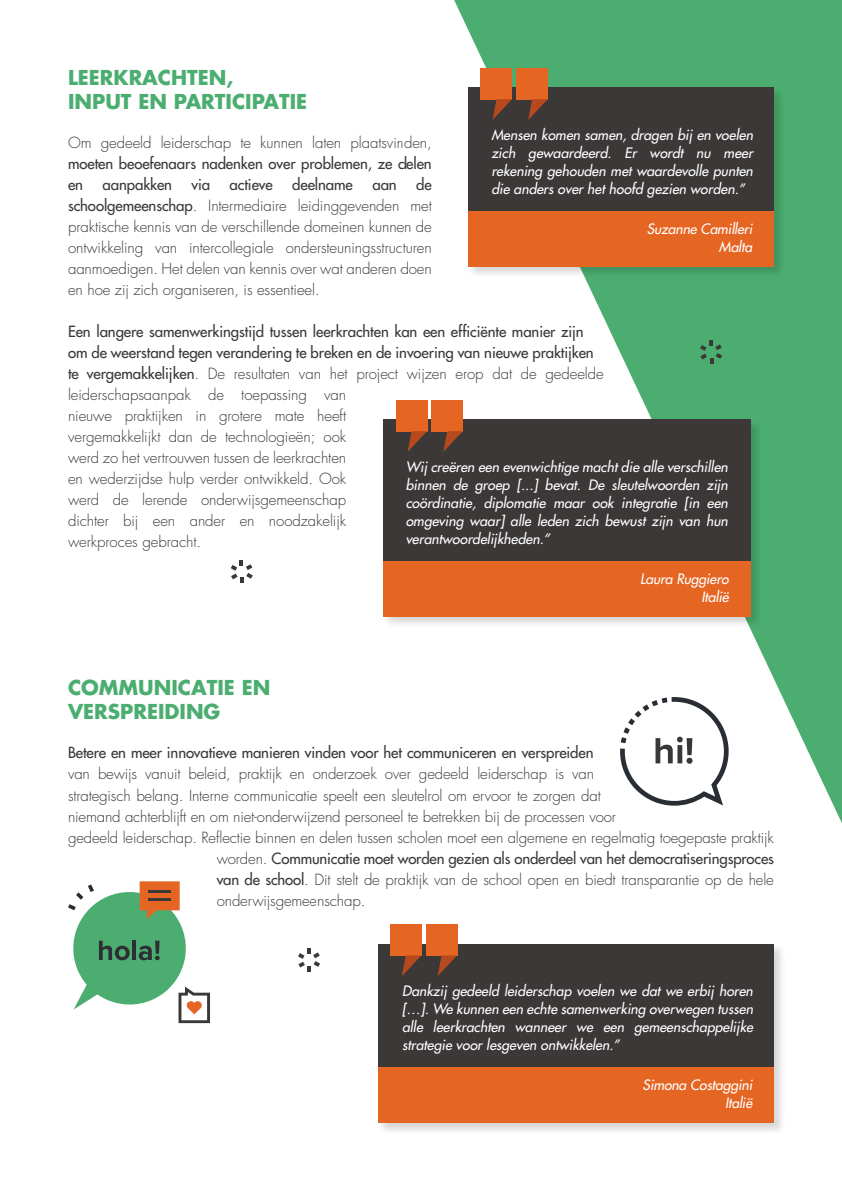
<style>
.page{position:relative;width:842px;height:1191px;background:#fff}
.page>*{position:absolute;margin:0;border:0;box-sizing:border-box;transform-origin:0 0}
.t1{font:700 20px/24px "Futura X";color:#4bae70}
.t2{font:300 15px/21px "Futura X";letter-spacing:-.005em;color:#3b3837;text-align:justify}
.t3{font:500 15px/21px "Futura X";letter-spacing:-.01em;color:#3b3837}
.t4{font:italic 500 14px/18px "Futura X";color:#fff;text-align:justify}
.s1{font-weight:500}
.s2{font-weight:300}
</style>
<div class="page">
<svg style="left:454px;top:0;width:388px;height:823px"></svg>
<svg style="left:620px;top:697px;width:109px;height:108px"></svg>
<svg style="left:298px;top:948px;width:13px;height:23px"></svg>
<svg style="left:700px;top:344px;width:22px;height:9px"></svg>
<svg style="left:231px;top:560px;width:22px;height:23px"></svg>
<svg style="left:68px;top:881px;width:142px;height:142px"></svg>
<img style="left:383px;top:353px;width:445px;height:340px">
<div style="left:383px;top:420px;width:368px;height:144px;background:#3b3837"></div>
<div style="left:383px;top:561px;width:368px;height:55px;background:#e56523"></div>
<div style="left:396px;top:400px;width:31px;height:31px;background:#e56523"></div>
<svg style="left:408px;top:431px;width:19px;height:21px"></svg>
<div style="left:432px;top:400px;width:31px;height:31px;background:#e56523"></div>
<svg style="left:443px;top:431px;width:20px;height:21px"></svg>
<img style="left:454px;top:21px;width:388px;height:323px">
<div style="left:469px;top:88px;width:305px;height:126px;background:#3b3837"></div>
<div style="left:469px;top:212px;width:305px;height:55px;background:#e56523"></div>
<div style="left:481px;top:68px;width:31px;height:31px;background:#e56523"></div>
<svg style="left:492px;top:99px;width:20px;height:21px"></svg>
<div style="left:517px;top:68px;width:31px;height:31px;background:#e56523"></div>
<svg style="left:528px;top:99px;width:20px;height:21px"></svg>
<img style="left:313px;top:924px;width:469px;height:207px">
<div style="left:378px;top:944px;width:396px;height:126px;background:#3b3837"></div>
<div style="left:378px;top:1067px;width:396px;height:55px;background:#e56523"></div>
<div style="left:390px;top:924px;width:31px;height:31px;background:#e56523"></div>
<svg style="left:402px;top:955px;width:19px;height:21px"></svg>
<div style="left:426px;top:924px;width:31px;height:31px;background:#e56523"></div>
<svg style="left:438px;top:955px;width:19px;height:21px"></svg>
<h1 class="t1" style="left:68px;top:65px;width:241px">LEERKRACHTEN,<br>INPUT EN PARTICIPATIE</h1>
<p class="t2" style="left:68px;top:133px;width:365px">Om gedeeld leiderschap te kunnen laten plaatsvinden,</p>
<p class="t3" style="left:68px;top:153px;width:365px">moeten beoefenaars nadenken over problemen, ze delen en</p>
<p class="t4" style="left:491px;top:126px;width:263px">Mensen komen samen, dragen bij en voelen zich gewaardeerd. Er wordt nu meer rekening gehouden met waardevolle punten die anders over het hoofd gezien worden.”</p>
<p class="t4" style="left:647px;top:220px;width:107px;text-align:right">Suzanne Camilleri<br>Malta</p>
<p class="t2" style="left:68px;top:175px;width:365px;text-indent:348px"><span class="s1">de schoolgemeenschap</span>. Intermediaire leidinggevenden met praktische kennis van de verschillende domeinen kunnen de ontwikkeling van intercollegiale ondersteuningsstructuren aanmoedigen. Het delen van kennis over wat anderen doen en hoe zij zich organiseren, is essentieel.</p>
<p class="t2" style="left:68px;top:322px;width:537px;text-align:left"><span class="s1">Een langere samenwerkingstijd tussen leerkrachten kan een efficiënte manier zijn om de weerstand tegen verandering te breken en de invoering van nieuwe praktijken te vergemakkelijken</span>. De resultaten van het project wijzen erop dat de gedeelde leiderschapsaanpak de toepassing van<br>nieuwe praktijken in grotere mate heeft<br>vergemakkelijkt dan de technologieën; ook<br>werd zo het vertrouwen tussen de leerkrachten<br>en wederzijdse hulp verder ontwikkeld. Ook<br>werd de lerende onderwijsgemeenschap<br>dichter bij een ander en noodzakelijk<br>werkproces gebracht.</p>
<p class="t3" style="left:103px;top:174px;width:71px">aanpakken</p>
<p class="t3" style="left:192px;top:174px;width:20px">via</p>
<p class="t3" style="left:230px;top:174px;width:45px">actieve</p>
<p class="t3" style="left:292px;top:174px;width:62px">deelname</p>
<p class="t3" style="left:372px;top:174px;width:26px">aan</p>
<p class="t4" style="left:406px;top:458px;width:324px">Wij creëren een evenwichtige macht die alle verschillen binnen de groep [...] bevat. De sleutelwoorden zijn coördinatie, diplomatie maar ook integratie [in een omgeving waar] alle leden zich bewust zijn van hun verantwoordelijkheden.”</p>
<p class="t4" style="left:640px;top:570px;width:90px;text-align:right">Laura Ruggiero<br>Italië</p>
<h1 class="t1" style="left:68px;top:675px;width:204px">COMMUNICATIE EN<br>VERSPREIDING</h1>
<p class="t3" style="left:68px;top:742px;width:527px">Betere en meer innovatieve manieren vinden voor het communiceren en verspreiden</p>
<p class="t2" style="left:68px;top:764px;width:528px">van bewijs vanuit beleid, praktijk en onderzoek over gedeeld leiderschap is van</p>
<p class="t2" style="left:68px;top:785px;width:534px">strategisch belang. Interne communicatie speelt een sleutelrol om ervoor te zorgen dat</p>
<p class="t2" style="left:68px;top:806px;width:549px">niemand achterblijft en om niet-onderwijzend personeel te betrekken bij de processen voor</p>
<p class="t2" style="left:68px;top:827px;width:707px">gedeeld leiderschap. Reflectie binnen en delen tussen scholen moet een algemene en regelmatig toegepaste praktijk</p>
<p class="t3" style="left:217px;top:847px;width:559px"><span class="s2">worden.</span> Communicatie moet worden gezien als onderdeel van het democratiseringsproces</p>
<p class="t2" style="left:217px;top:869px;width:559px"><span class="s1">van de school</span>. Dit stelt de praktijk van de school open en biedt transparantie op de hele</p>
<p class="t2" style="left:217px;top:890px;width:150px">onderwijsgemeenschap.</p>
<p class="t4" style="left:402px;top:982px;width:352px">Dankzij gedeeld leiderschap voelen we dat we erbij horen […]. We kunnen een echte samenwerking overwegen tussen alle leerkrachten wanneer we een gemeenschappelijke strategie voor lesgeven ontwikkelen.”</p>
<p class="t4" style="left:643px;top:1076px;width:111px;text-align:right">Simona Costaggini<br>Italië</p>
</div>
